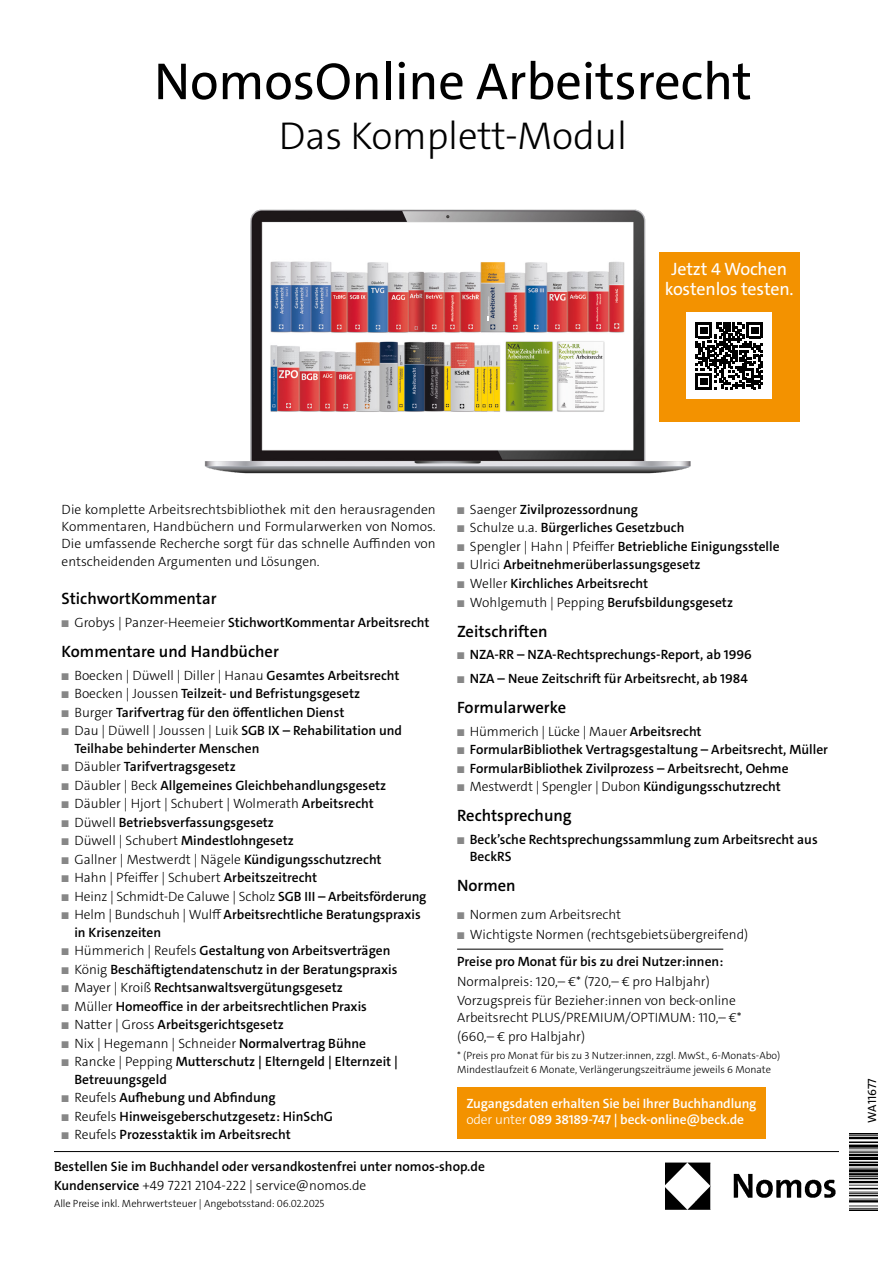
<style>
.page{position:relative;width:893px;height:1263px;background:#fff}
.page>*{position:absolute;margin:0;border:0;box-sizing:border-box;transform-origin:0 0}
.t1{font:52.5px "The Sans C5";letter-spacing:-.005em;color:#000}
.t2{font:300 39px "The Sans C5";letter-spacing:-.005em;color:#000}
.t3{font:18px/19.5px "The Sans C5";letter-spacing:-.01em;color:#fff;text-align:center}
.t4{font:600 16.5px "The Sans C5";color:#000}
.t5{font:600 13.5px/17.2px "The Sans C5";color:#000}
.t6{font:300 13.5px/17.2px "The Sans C5";color:#000}
.t7{font:600 13.5px/19.5px "The Sans Os F";color:#000}
.t8{font:600 13.5px/16.5px "The Sans C5";letter-spacing:-.01em;color:#fff}
.t9{font:12px "The Sans Os F";color:#000}
.t10{font:300 10.5px/13.5px "The Sans C5";color:#000}
.t11{font:300 10.5px "The Sans Os F";letter-spacing:-.01em;color:#000}
.s1{color:#878787}
.s2{font-weight:300}
.s3{font-weight:600}
</style>
<div class="page">
<img style="left:204px;top:209px;width:508px;height:265px">
<img style="left:665px;top:1162px;width:171px;height:48px">
<hr style="left:54px;top:1151px;width:785px;height:1px;background:#000">
<img style="left:850px;top:1134px;width:27px;height:76px">
<hr style="left:457px;top:949px;width:266px;height:1px;background:#000">
<div style="left:457px;top:1087px;width:309px;height:51px;background:#f39200"></div>
<div style="left:659px;top:253px;width:140px;height:169px;background:#f39200"></div>
<div style="left:686px;top:313px;width:86px;height:85px;background:#fff"></div>
<svg style="left:696px;top:322px;width:67px;height:67px"></svg>
<h1 class="t1" style="left:154px;top:48px;width:599px">NomosOnline Arbeitsrecht</h1>
<h2 class="t2" style="left:279px;top:111px;width:350px">Das Komplett-Modul</h2>
<h3 class="t3" style="left:665px;top:260px;width:130px">Jetzt 4 Wochen kostenlos testen.</h3>
<p class="t6" style="left:62px;top:501px;width:376px;text-align:justify">Die komplette Arbeitsrechtsbibliothek mit den herausragenden Kommentaren, Handbüchern und Formularwerken von Nomos.<br>Die umfassende Recherche sorgt für das schnelle Auffinden von entscheidenden Argumenten und Lösungen.</p>
<p class="t4" style="left:62px;top:588px;width:156px">StichwortKommentar</p>
<p class="t5" style="left:62px;top:614px;width:369px"><span class="s1">■</span> <span class="s2">Grobys | Panzer-Heemeier</span> StichwortKommentar Arbeitsrecht</p>
<p class="t4" style="left:62px;top:641px;width:219px">Kommentare und Handbücher</p>
<p class="t6" style="left:62px;top:667px;width:339px"><span class="s1">■</span> Boecken | Düwell | Diller | Hanau <span class="s3">Gesamtes Arbeitsrecht</span></p>
<p class="t5" style="left:62px;top:685px;width:300px"><span class="s1">■</span> <span class="s2">Boecken | Joussen</span> Teilzeit- und Befristungsgesetz</p>
<p class="t5" style="left:62px;top:704px;width:284px"><span class="s1">■</span> <span class="s2">Burger</span> Tarifvertrag für den öffentlichen Dienst</p>
<p class="t5" style="left:74px;top:722px;width:329px;text-indent:-13px"><span class="s1">■</span> <span class="s2">Dau | Düwell | Joussen | Luik</span> SGB IX – Rehabilitation und<br>Teilhabe behinderter Menschen</p>
<p class="t5" style="left:62px;top:758px;width:176px"><span class="s1">■</span> <span class="s2">Däubler</span> Tarifvertragsgesetz</p>
<p class="t5" style="left:62px;top:776px;width:326px"><span class="s1">■</span> <span class="s2">Däubler | Beck</span> Allgemeines Gleichbehandlungsgesetz</p>
<p class="t6" style="left:62px;top:795px;width:314px"><span class="s1">■</span> Däubler | Hjort | Schubert | Wolmerath <span class="s3">Arbeitsrecht</span></p>
<p class="t5" style="left:62px;top:814px;width:214px"><span class="s1">■</span> <span class="s2">Düwell</span> Betriebsverfassungsgesetz</p>
<p class="t5" style="left:62px;top:832px;width:234px"><span class="s1">■</span> <span class="s2">Düwell | Schubert</span> Mindestlohngesetz</p>
<p class="t6" style="left:62px;top:851px;width:321px"><span class="s1">■</span> Gallner | Mestwerdt | Nägele <span class="s3">Kündigungsschutzrecht</span></p>
<p class="t6" style="left:62px;top:869px;width:257px"><span class="s1">■</span> Hahn | Pfeiffer | Schubert <span class="s3">Arbeitszeitrecht</span></p>
<p class="t6" style="left:62px;top:888px;width:366px"><span class="s1">■</span> Heinz | Schmidt-De Caluwe | Scholz <span class="s3">SGB III – Arbeitsförderung</span></p>
<p class="t5" style="left:74px;top:906px;width:348px;text-indent:-13px"><span class="s1">■</span> <span class="s2">Helm | Bundschuh | Wulff</span> Arbeitsrechtliche Beratungspraxis in Krisenzeiten</p>
<p class="t5" style="left:62px;top:942px;width:330px"><span class="s1">■</span> <span class="s2">Hümmerich | Reufels</span> Gestaltung von Arbeitsverträgen</p>
<p class="t5" style="left:62px;top:960px;width:337px"><span class="s1">■</span> <span class="s2">König</span> Beschäftigtendatenschutz in der Beratungspraxis</p>
<p class="t5" style="left:62px;top:979px;width:283px"><span class="s1">■</span> <span class="s2">Mayer | Kroiß</span> Rechtsanwaltsvergütungsgesetz</p>
<p class="t5" style="left:62px;top:997px;width:307px"><span class="s1">■</span> <span class="s2">Müller</span> Homeoffice in der arbeitsrechtlichen Praxis</p>
<p class="t5" style="left:62px;top:1016px;width:224px"><span class="s1">■</span> <span class="s2">Natter | Gross</span> Arbeitsgerichtsgesetz</p>
<p class="t6" style="left:62px;top:1035px;width:306px"><span class="s1">■</span> Nix | Hegemann | Schneider <span class="s3">Normalvertrag Bühne</span></p>
<p class="t5" style="left:74px;top:1053px;width:325px;text-indent:-13px"><span class="s1">■</span> <span class="s2">Rancke | Pepping</span> Mutterschutz | Elterngeld | Elternzeit |<br>Betreuungsgeld</p>
<p class="t5" style="left:62px;top:1089px;width:216px"><span class="s1">■</span> <span class="s2">Reufels</span> Aufhebung und Abfindung</p>
<p class="t5" style="left:62px;top:1107px;width:273px"><span class="s1">■</span> <span class="s2">Reufels</span> Hinweisgeberschutzgesetz: HinSchG</p>
<p class="t5" style="left:62px;top:1126px;width:231px"><span class="s1">■</span> <span class="s2">Reufels</span> Prozesstaktik im Arbeitsrecht</p>
<p class="t5" style="left:457px;top:501px;width:182px"><span class="s1">■</span> <span class="s2">Saenger</span> Zivilprozessordnung</p>
<p class="t5" style="left:457px;top:519px;width:229px"><span class="s1">■</span> <span class="s2">Schulze u.a.</span> Bürgerliches Gesetzbuch</p>
<p class="t5" style="left:457px;top:538px;width:324px"><span class="s1">■</span> <span class="s2">Spengler | Hahn | Pfeiffer</span> Betriebliche Einigungsstelle</p>
<p class="t5" style="left:457px;top:556px;width:245px"><span class="s1">■</span> <span class="s2">Ulrici</span> Arbeitnehmerüberlassungsgesetz</p>
<p class="t5" style="left:457px;top:575px;width:193px"><span class="s1">■</span> <span class="s2">Weller</span> Kirchliches Arbeitsrecht</p>
<p class="t5" style="left:457px;top:593px;width:277px"><span class="s1">■</span> <span class="s2">Wohlgemuth | Pepping</span> Berufsbildungsgesetz</p>
<p class="t4" style="left:457px;top:620px;width:92px">Zeitschriften</p>
<p class="t5" style="left:457px;top:646px;width:296px"><span class="s1">■</span> NZA-RR – NZA-Rechtsprechungs-Report, ab 1996</p>
<p class="t5" style="left:457px;top:670px;width:292px"><span class="s1">■</span> NZA – Neue Zeitschrift für Arbeitsrecht, ab 1984</p>
<p class="t4" style="left:457px;top:697px;width:110px">Formularwerke</p>
<p class="t6" style="left:457px;top:723px;width:246px"><span class="s1">■</span> Hümmerich | Lücke | Mauer <span class="s3">Arbeitsrecht</span></p>
<p class="t5" style="left:457px;top:741px;width:372px"><span class="s1">■</span> FormularBibliothek Vertragsgestaltung – Arbeitsrecht, Müller</p>
<p class="t5" style="left:457px;top:760px;width:333px"><span class="s1">■</span> FormularBibliothek Zivilprozess – Arbeitsrecht, Oehme</p>
<p class="t6" style="left:457px;top:778px;width:325px"><span class="s1">■</span> Mestwerdt | Spengler | Dubon <span class="s3">Kündigungsschutzrecht</span></p>
<p class="t4" style="left:457px;top:805px;width:116px">Rechtsprechung</p>
<p class="t5" style="left:470px;top:831px;width:349px;text-indent:-13px"><span class="s1">■</span> Beck’sche Rechtsprechungssammlung zum Arbeitsrecht aus<br>BeckRS</p>
<p class="t4" style="left:457px;top:875px;width:60px">Normen</p>
<p class="t6" style="left:457px;top:906px;width:165px"><span class="s1">■</span> Normen zum Arbeitsrecht</p>
<p class="t6" style="left:457px;top:925px;width:293px"><span class="s1">■</span> Wichtigste Normen (rechtsgebietsübergreifend)</p>
<p class="t5" style="left:457px;top:953px;width:268px">Preise pro Monat für bis zu drei Nutzer:innen:</p>
<p class="t6" style="left:457px;top:972px;width:280px;line-height:19.5px">Normalpreis: 120,– €* (720,– € pro Halbjahr)<br>Vorzugspreis für Bezieher:innen von beck-online</p>
<p class="t6" style="left:457px;top:1008px;width:286px;line-height:19.5px">Arbeitsrecht PLUS/PREMIUM/OPTIMUM: 110,– €* (660,– € pro Halbjahr)</p>
<p class="t10" style="left:457px;top:1049px;width:325px">* (Preis pro Monat für bis zu 3 Nutzer:innen, zzgl. MwSt., 6-Monats-Abo)<br>Mindestlaufzeit 6 Monate, Verlängerungszeiträume jeweils 6 Monate</p>
<p class="t8" style="left:466px;top:1095px;width:292px">Zugangsdaten erhalten Sie bei Ihrer Buchhandlung <span class="s2">oder unter</span> 089 38189-747 | beck-online@beck.de</p>
<p class="t7" style="left:54px;top:1157px;width:432px">Bestellen Sie im Buchhandel oder versandkostenfrei unter nomos-shop.de<br>Kundenservice <span class="s2">+49 7221 2104-222 | service@nomos.de</span></p>
<p class="t11" style="left:54px;top:1196px;width:272px">Alle Preise inkl. Mehrwertsteuer | Angebotsstand: 06.02.2025</p>
<p class="t9" style="left:864px;top:1122px;width:46px;rotate:-90deg">WA11677</p>
</div>
